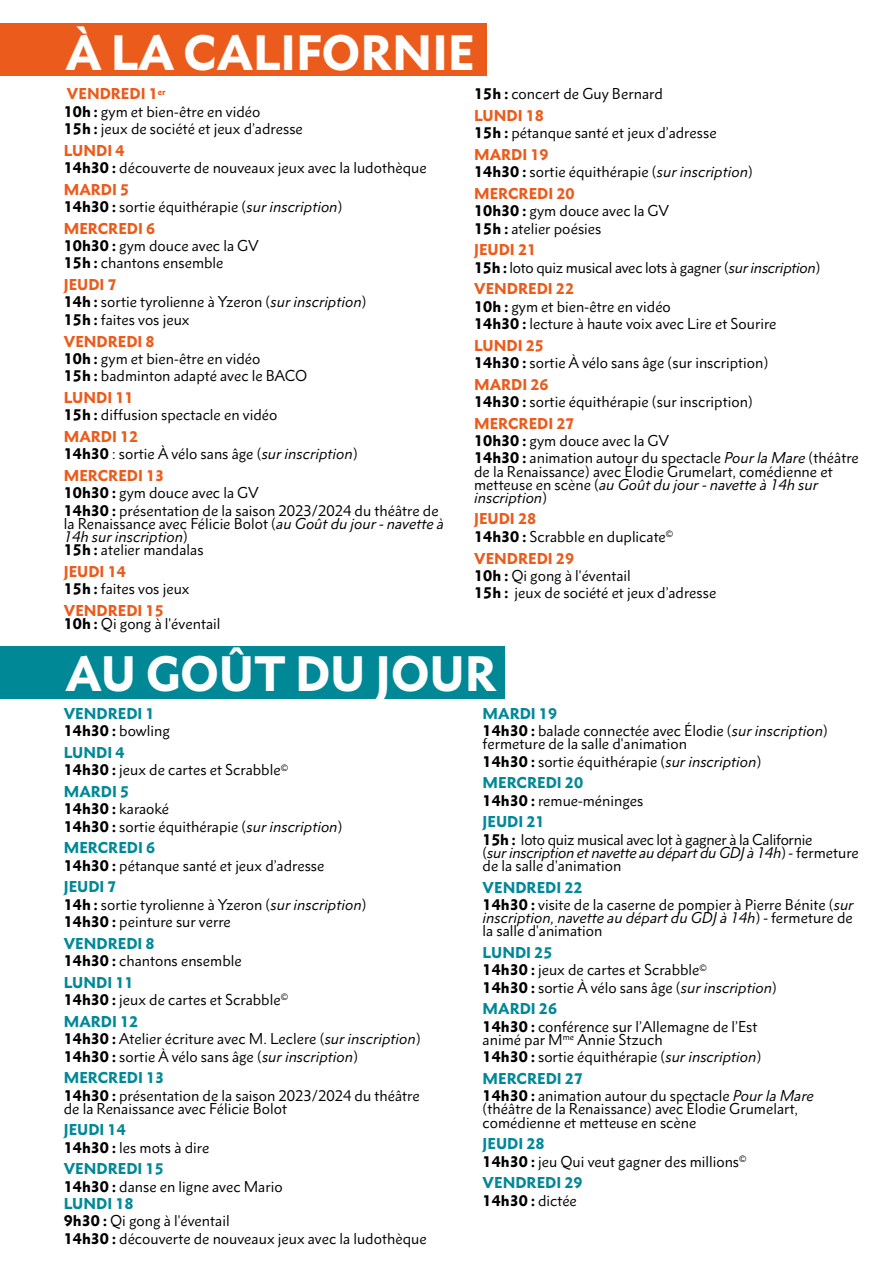
<style>
.page{position:relative;width:893px;height:1263px;background:#fff}
.page>*{position:absolute;margin:0;border:0;box-sizing:border-box;transform-origin:0 0}
.t1{font:900 45px "Metro Nova Pro";color:#fff}
.t2{font:14.25px/17.4px "Metro Nova Pro";color:#000}
.t3{font:italic 14.25px/13px "Metro Nova Pro";letter-spacing:-.01em;color:#000}
.t4{font:14.25px/17.4px "Metro Nova Pro";letter-spacing:-.02em;color:#000}
.t5{font:900 14.25px/17.4px "Metro Nova Pro";color:#008897}
.s1{font-weight:900;color:#eb5b1b}
.s2{font-weight:900}
.s3{font-style:italic}
.s4{color:#000}
.s5{font-weight:400;color:#000}
.s6{font-weight:900;color:#008897}
.s7{font-style:normal}
</style>
<div class="page">
<div style="left:0;top:23px;width:487px;height:52px;background:#eb5b1b"></div>
<div style="left:0;top:646px;width:505px;height:52px;background:#008897"></div>
<h1 class="t1" style="left:65px;top:24px;width:411px">À LA CALIFORNIE</h1>
<p class="t2" style="left:64px;top:85px;width:241px"><span class="s1">VENDREDI 1</span><sup>er<br></sup><span class="s2">10h :</span> gym et bien-être en vidéo<br><span class="s2">15h :</span> jeux de société et jeux d’adresse</p>
<p class="t2" style="left:64px;top:142px;width:364px"><span class="s1">LUNDI 4<br></span><span class="s2">14h30 :</span> découverte de nouveaux jeux avec la ludothèque</p>
<p class="t2" style="left:64px;top:181px;width:280px"><span class="s1">MARDI 5<br></span><span class="s2">14h30 :</span> sortie équithérapie (<span class="s3">sur inscription</span>)</p>
<p class="t2" style="left:64px;top:220px;width:196px"><span class="s1">MERCREDI 6<br></span><span class="s2">10h30 :</span> gym douce avec la GV<br><span class="s2">15h :</span> chantons ensemble</p>
<p class="t2" style="left:64px;top:276px;width:304px"><span class="s1">JEUDI 7<br></span><span class="s2">14h :</span> sortie tyrolienne à Yzeron (<span class="s3">sur inscription</span>)<br><span class="s2">15h :</span> faites vos jeux</p>
<p class="t2" style="left:64px;top:332px;width:245px"><span class="s1">VENDREDI 8<br></span><span class="s2">10h :</span> gym et bien-être en vidéo<br><span class="s2">15h :</span> badminton adapté avec le BACO</p>
<p class="t2" style="left:64px;top:389px;width:215px"><span class="s1">LUNDI 11<br></span><span class="s2">15h :</span> diffusion spectacle en vidéo</p>
<p class="t2" style="left:64px;top:428px;width:295px"><span class="s1">MARDI 12<br></span><span class="s2">14h30</span> : sortie À vélo sans âge (<span class="s3">sur inscription</span>)</p>
<p class="t2" style="left:64px;top:467px;width:376px"><span class="s1">MERCREDI 13<br></span><span class="s2">10h30 :</span> gym douce avec la GV<br><span class="s2">14h30 :</span> présentation de la saison 2023/2024 du théâtre de</p>
<p class="t2" style="left:64px;top:517px;width:382px;line-height:13px">la Renaissance avec Félicie Bolot (<span class="s3">au Goût du jour - navette à<br>14h sur inscription</span>)<br><span class="s2">15h :</span> atelier mandalas</p>
<p class="t2" style="left:64px;top:562px;width:127px"><span class="s1">JEUDI 14<br></span><span class="s2">15h :</span> faites vos jeux</p>
<p class="t2" style="left:64px;top:604px;width:158px;line-height:13px"><span class="s1">VENDREDI 15<br></span><span class="s2">10h :</span> Qi gong à l'éventail</p>
<p class="t2" style="left:474px;top:83px;width:190px;line-height:21.6px"><span class="s2">15h :</span> concert de Guy Bernard<br><span class="s1">LUNDI 18</span></p>
<p class="t2" style="left:474px;top:122px;width:244px;line-height:21.6px"><span class="s2">15h :</span> pétanque santé et jeux d’adresse<br><span class="s1">MARDI 19</span></p>
<p class="t2" style="left:474px;top:161px;width:280px;line-height:21.6px"><span class="s2">14h30 :</span> sortie équithérapie (<span class="s3">sur inscription</span>)<br><span class="s1">MERCREDI 20</span></p>
<p class="t2" style="left:474px;top:202px;width:196px"><span class="s2">10h30 :</span> gym douce avec la GV<br><span class="s2">15h :</span> atelier poésies</p>
<p class="t4" style="left:474px;top:241px;width:348px"><span class="s1">JEUDI 21<br></span><span class="s2">15h :</span> loto quiz musical avec lots à gagner (<span class="s3">sur inscription</span>)</p>
<p class="t2" style="left:474px;top:280px;width:304px"><span class="s1">VENDREDI 22<br></span><span class="s2">10h :</span> gym et bien-être en vidéo<br><span class="s2">14h30 :</span> lecture à haute voix avec Lire et Sourire</p>
<p class="t2" style="left:474px;top:336px;width:296px"><span class="s1">LUNDI 25<br></span><span class="s2">14h30 :</span> sortie À vélo sans âge (sur inscription)</p>
<p class="t2" style="left:474px;top:375px;width:280px"><span class="s1">MARDI 26<br></span><span class="s2">14h30 :</span> sortie équithérapie (sur inscription)</p>
<p class="t2" style="left:474px;top:414px;width:386px"><span class="s1">MERCREDI 27<br></span><span class="s2">10h30 :</span> gym douce avec la GV<br><span class="s2">14h30 :</span> animation autour du spectacle <span class="s3">Pour la Mare</span> (théâtre</p>
<p class="t2" style="left:474px;top:465px;width:360px;line-height:13px">de la Renaissance) avec Élodie Grumelart, comédienne et metteuse en scène (<span class="s3">au Goût du jour - navette à 14h sur inscription</span>)</p>
<p class="t2" style="left:474px;top:510px;width:201px"><span class="s1">JEUDI 28<br></span><span class="s2">14h30 :</span> Scrabble en duplicate<sup>©</sup></p>
<p class="t2" style="left:474px;top:549px;width:244px"><span class="s1">VENDREDI 29<br></span><span class="s2">10h :</span> Qi gong à l'éventail<br><span class="s2">15h :</span> jeux de société et jeux d’adresse</p>
<h1 class="t1" style="left:65px;top:645px;width:433px">AU GOÛT DU JOUR</h1>
<p class="t5" style="left:64px;top:705px;width:108px">VENDREDI 1<br><span class="s4">14h30 :</span> <span class="s5">bowling</span></p>
<p class="t2" style="left:64px;top:744px;width:226px"><span class="s6">LUNDI 4<br></span><span class="s2">14h30 :</span> jeux de cartes et Scrabble<sup>©</sup></p>
<p class="t2" style="left:64px;top:783px;width:280px"><span class="s6">MARDI 5<br></span><span class="s2">14h30 :</span> karaoké<br><span class="s2">14h30 :</span> sortie équithérapie (<span class="s3">sur inscription</span>)</p>
<p class="t2" style="left:64px;top:839px;width:262px"><span class="s6">MERCREDI 6<br></span><span class="s2">14h30 :</span> pétanque santé et jeux d’adresse</p>
<p class="t2" style="left:64px;top:878px;width:304px"><span class="s6">JEUDI 7<br></span><span class="s2">14h :</span> sortie tyrolienne à Yzeron (<span class="s3">sur inscription</span>)<br><span class="s2">14h30 :</span> peinture sur verre</p>
<p class="t2" style="left:64px;top:935px;width:179px"><span class="s6">VENDREDI 8<br></span><span class="s2">14h30 :</span> chantons ensemble</p>
<p class="t2" style="left:64px;top:974px;width:226px"><span class="s6">LUNDI 11<br></span><span class="s2">14h30 :</span> jeux de cartes et Scrabble<sup>©</sup></p>
<p class="t2" style="left:64px;top:1013px;width:358px"><span class="s6">MARDI 12<br></span><span class="s2">14h30 :</span> Atelier écriture avec M. Leclere (<span class="s3">sur inscription</span>)<br><span class="s2">14h30 :</span> sortie À vélo sans âge (<span class="s3">sur inscription</span>)</p>
<p class="t2" style="left:64px;top:1069px;width:357px"><span class="s6">MERCREDI 13<br></span><span class="s2">14h30 :</span> présentation de la saison 2023/2024 du théâtre</p>
<p class="t2" style="left:64px;top:1099px;width:225px">de la Renaissance avec Félicie Bolot</p>
<p class="t2" style="left:64px;top:1121px;width:147px"><span class="s6">JEUDI 14<br></span><span class="s2">14h30 :</span> les mots à dire</p>
<p class="t2" style="left:64px;top:1160px;width:364px"><span class="s6">VENDREDI 15<br></span><span class="s2">14h30 :</span> danse en ligne avec Mario<br><span class="s6">LUNDI 18<br></span><span class="s2">9h30 :</span> Qi gong à l'éventail<br><span class="s2">14h30 :</span> découverte de nouveaux jeux avec la ludothèque</p>
<p class="t2" style="left:483px;top:705px;width:347px"><span class="s6">MARDI 19<br></span><span class="s2">14h30 :</span> balade connectée avec Élodie (<span class="s3">sur inscription</span>)</p>
<p class="t2" style="left:483px;top:735px;width:280px">fermeture de la salle d'animation<br><span class="s2">14h30 :</span> sortie équithérapie (<span class="s3">sur inscription</span>)</p>
<p class="t2" style="left:483px;top:774px;width:162px"><span class="s6">MERCREDI 20<br></span><span class="s2">14h30 :</span> remue-méninges</p>
<p class="t4" style="left:483px;top:813px;width:331px"><span class="s6">JEUDI 21<br></span><span class="s2">15h :</span> loto quiz musical avec lot à gagner à la Californie</p>
<p class="t3" style="left:483px;top:846px;width:378px"><span class="s7">(</span>sur inscription et navette au départ du GDJ à 14h<span class="s7">) - fermeture de la salle d'animation</span></p>
<p class="t2" style="left:483px;top:878px;width:372px"><span class="s6">VENDREDI 22<br></span><span class="s2">14h30 :</span> visite de la caserne de pompier à Pierre Bénite (<span class="s3">sur</span></p>
<p class="t3" style="left:483px;top:911px;width:372px">inscription, navette au départ du GDJ à 14h<span class="s7">) - fermeture de la salle d'animation</span></p>
<p class="t2" style="left:483px;top:944px;width:296px"><span class="s6">LUNDI 25<br></span><span class="s2">14h30 :</span> jeux de cartes et Scrabble<sup>©<br></sup><span class="s2">14h30 :</span> sortie À vélo sans âge (<span class="s3">sur inscription</span>)</p>
<p class="t2" style="left:483px;top:1000px;width:276px"><span class="s6">MARDI 26<br></span><span class="s2">14h30 :</span> conférence sur l’Allemagne de l’Est</p>
<p class="t2" style="left:483px;top:1031px;width:280px">animé par M<sup>me</sup> Annie Stzuch<br><span class="s2">14h30 :</span> sortie équithérapie (<span class="s3">sur inscription</span>)</p>
<p class="t2" style="left:483px;top:1070px;width:333px"><span class="s6">MERCREDI 27<br></span><span class="s2">14h30 :</span> animation autour du spectacle <span class="s3">Pour la Mare</span></p>
<p class="t2" style="left:483px;top:1102px;width:317px;line-height:13px">(théâtre de la Renaissance) avec Élodie Grumelart, comédienne et metteuse en scène</p>
<p class="t2" style="left:483px;top:1135px;width:266px"><span class="s6">JEUDI 28<br></span><span class="s2">14h30 :</span> jeu Qui veut gagner des millions<sup>©</sup></p>
<p class="t5" style="left:483px;top:1174px;width:102px">VENDREDI 29<br><span class="s4">14h30 :</span> <span class="s5">dictée</span></p>
</div>
